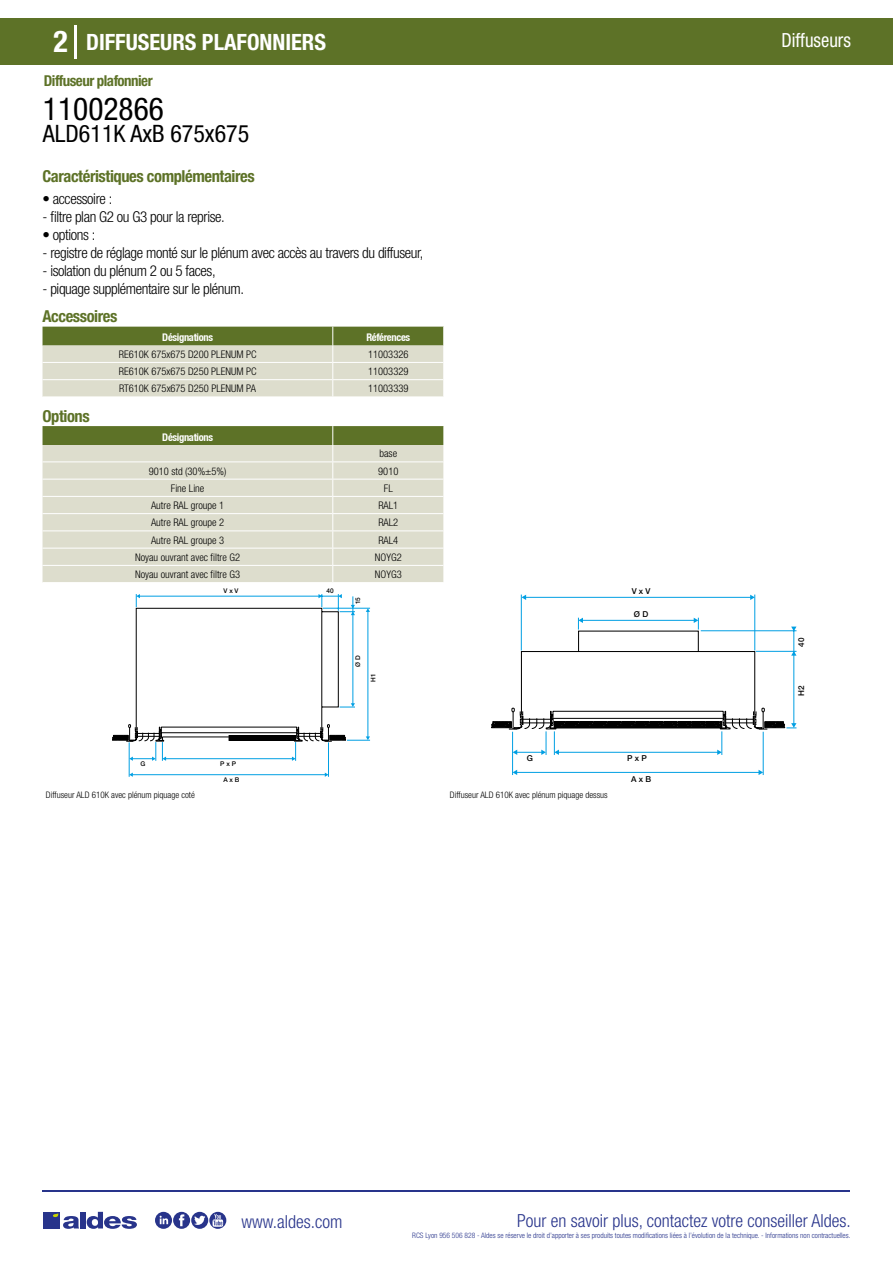
<style>
.page{position:relative;width:893px;height:1263px;background:#fff}
.page>*{position:absolute;margin:0;border:0;box-sizing:border-box;transform-origin:0 0}
.t1{font:condensed 31.5px "Helvetica Neue LT Std";color:#000}
.t2{font:700 condensed 30px "Helvetica Neue LT Std";color:#fff}
.t3{font:condensed 24px "Helvetica Neue LT Std";color:#000}
.t4{font:700 condensed 22.5px "Helvetica Neue LT Std";color:#fff}
.t5{font:condensed 19.5px "Helvetica Neue LT Std";color:#fff;scale:.95 1}
.t6{font:300 condensed 18px "Helvetica Neue";color:#28348b}
.t7{font:700 condensed 16.5px "Helvetica Neue LT Std";letter-spacing:-.025em;color:#5d7227}
.t8{font:300 condensed 15px "Helvetica Neue LT Std";letter-spacing:-.025em;color:#000}
.t9{font:700 condensed 15px "Helvetica Neue LT Std";letter-spacing:-.035em;color:#5d7227}
.t10{font:300 condensed 10.5px "Helvetica Neue";color:#000}
.t11{font:700 condensed 10.5px "Helvetica Neue";letter-spacing:-.03em;color:#fff}
.t12{font:300 condensed 9px "Helvetica Neue";color:#000}
.t13{font:500 8.1px "Helvetica Neue";color:#000}
.t14{font:300 condensed 7.5px "Helvetica Neue";color:#28348b}
.t15{font:500 6.45px "Helvetica Neue";color:#000}
</style>
<div class="page">
<div style="left:0;top:18px;width:893px;height:46px;background:#5d7227"></div>
<hr style="left:74px;top:25px;width:2px;height:33px;background:#fff">
<hr style="left:43px;top:1190px;width:807px;height:1px;background:#28348b">
<svg style="left:155px;top:1212px;width:71px;height:17px"></svg>
<div style="left:43px;top:1212px;width:17px;height:16px;background:#28348b"></div>
<div style="left:80px;top:1212px;width:6px;height:16px;background:#28348b"></div>
<svg style="left:87px;top:1212px;width:50px;height:17px"></svg>
<svg style="left:53px;top:1213px;width:26px;height:16px"></svg>
<svg style="left:43px;top:327px;width:401px;height:70px;background:#bdc2a3"></svg>
<svg style="left:43px;top:426px;width:401px;height:156px;background:#cfd1bb"></svg>
<hr style="left:129px;top:742px;width:1px;height:35px;background:#009fe3">
<hr style="left:328px;top:742px;width:1px;height:35px;background:#009fe3">
<hr style="left:132px;top:774px;width:193px;height:1px;background:#009fe3">
<svg style="left:129px;top:772px;width:4px;height:5px"></svg>
<svg style="left:112px;top:594px;width:258px;height:167px"></svg>
<hr style="left:512px;top:732px;width:1px;height:43px;background:#009fe3">
<hr style="left:763px;top:732px;width:1px;height:43px;background:#009fe3">
<hr style="left:516px;top:772px;width:243px;height:1px;background:#009fe3">
<svg style="left:758px;top:770px;width:5px;height:5px"></svg>
<svg style="left:513px;top:770px;width:4px;height:5px"></svg>
<svg style="left:491px;top:618px;width:305px;height:137px"></svg>
<hr style="left:525px;top:597px;width:226px;height:1px;background:#009fe3">
<svg style="left:750px;top:595px;width:4px;height:5px"></svg>
<svg style="left:522px;top:595px;width:4px;height:5px"></svg>
<hr style="left:521px;top:594px;width:1px;height:56px;background:#009fe3">
<hr style="left:754px;top:594px;width:1px;height:56px;background:#009fe3">
<h2 class="t2" style="left:54px;top:24px;width:16px">2</h2>
<h3 class="t4" style="left:86px;top:28px;width:242px">DIFFUSEURS PLAFONNIERS</h3>
<h3 class="t5" style="left:781px;top:29px;width:75px">Diffuseurs</h3>
<h3 class="t9" style="left:44px;top:71px;width:110px">Diffuseur plafonnier</h3>
<h1 class="t1" style="left:43px;top:91px;width:122px">11002866</h1>
<h3 class="t3" style="left:43px;top:120px;width:208px">ALD611K AxB 675x675</h3>
<h3 class="t7" style="left:43px;top:166px;width:214px">Caractéristiques complémentaires</h3>
<h3 class="t8" style="left:43px;top:190px;width:71px">• accessoire :</h3>
<h3 class="t8" style="left:43px;top:208px;width:184px">- filtre plan G2 ou G3 pour la reprise.</h3>
<h3 class="t8" style="left:43px;top:226px;width:54px">• options :</h3>
<h3 class="t8" style="left:43px;top:244px;width:382px">- registre de réglage monté sur le plénum avec accès au travers du diffuseur,</h3>
<h3 class="t8" style="left:43px;top:262px;width:175px">- isolation du plénum 2 ou 5 faces,</h3>
<h3 class="t8" style="left:43px;top:280px;width:203px">- piquage supplémentaire sur le plénum.</h3>
<h3 class="t7" style="left:43px;top:306px;width:76px">Accessoires</h3>
<h3 class="t7" style="left:43px;top:406px;width:49px">Options</h3>
<p class="t11" style="left:162px;top:331px;width:52px">Désignations</p>
<p class="t11" style="left:366px;top:331px;width:45px">Références</p>
<p class="t10" style="left:119px;top:348px;width:139px">RE610K 675x675 D200 PLENUM PC</p>
<p class="t10" style="left:368px;top:348px;width:42px">11003326</p>
<p class="t10" style="left:119px;top:365px;width:139px">RE610K 675x675 D250 PLENUM PC</p>
<p class="t10" style="left:368px;top:365px;width:42px">11003329</p>
<p class="t10" style="left:119px;top:383px;width:139px">RT610K 675x675 D250 PLENUM PA</p>
<p class="t10" style="left:368px;top:383px;width:42px">11003339</p>
<p class="t11" style="left:162px;top:430px;width:52px">Désignations</p>
<p class="t10" style="left:379px;top:448px;width:19px">base</p>
<p class="t10" style="left:149px;top:465px;width:79px">9010 std (30%±5%)</p>
<p class="t10" style="left:378px;top:465px;width:22px">9010</p>
<p class="t10" style="left:171px;top:482px;width:35px">Fine Line</p>
<p class="t10" style="left:384px;top:482px;width:10px">FL</p>
<p class="t10" style="left:151px;top:499px;width:75px">Autre RAL groupe 1</p>
<p class="t10" style="left:378px;top:499px;width:22px">RAL1</p>
<p class="t10" style="left:151px;top:517px;width:75px">Autre RAL groupe 2</p>
<p class="t10" style="left:378px;top:517px;width:22px">RAL2</p>
<p class="t10" style="left:151px;top:534px;width:75px">Autre RAL groupe 3</p>
<p class="t10" style="left:378px;top:534px;width:22px">RAL4</p>
<p class="t10" style="left:135px;top:551px;width:106px">Noyau ouvrant avec filtre G2</p>
<p class="t10" style="left:375px;top:551px;width:28px">NOYG2</p>
<p class="t10" style="left:135px;top:568px;width:106px">Noyau ouvrant avec filtre G3</p>
<p class="t10" style="left:375px;top:568px;width:28px">NOYG3</p>
<p class="t15" style="left:224px;top:587px;width:16px">V x V</p>
<p class="t15" style="left:327px;top:587px;width:9px">40</p>
<p class="t15" style="left:354px;top:604px;width:9px;rotate:-90deg">15</p>
<p class="t15" style="left:354px;top:667px;width:13px;rotate:-90deg">Ø D</p>
<p class="t15" style="left:369px;top:682px;width:10px;rotate:-90deg">H1</p>
<p class="t15" style="left:140px;top:760px;width:6px">G</p>
<p class="t15" style="left:220px;top:760px;width:17px">P x P</p>
<p class="t15" style="left:223px;top:776px;width:17px">A x B</p>
<p class="t13" style="left:632px;top:586px;width:20px">V x V</p>
<p class="t13" style="left:634px;top:609px;width:16px">Ø D</p>
<p class="t13" style="left:527px;top:754px;width:8px">G</p>
<p class="t13" style="left:627px;top:754px;width:21px">P x P</p>
<p class="t13" style="left:631px;top:774px;width:22px">A x B</p>
<p class="t12" style="left:46px;top:789px;width:150px">Diffuseur ALD 610K avec plénum piquage coté</p>
<p class="t12" style="left:450px;top:789px;width:159px">Diffuseur ALD 610K avec plénum piquage dessus</p>
<p class="t13" style="left:796px;top:647px;width:11px;rotate:-90deg">40</p>
<p class="t13" style="left:796px;top:696px;width:12px;rotate:-90deg">H2</p>
<h3 class="t6" style="left:241px;top:1211px;width:102px">www.aldes.com</h3>
<h3 class="t6" style="left:517px;top:1211px;width:335px">Pour en savoir plus, contactez votre conseiller Aldes.</h3>
<p class="t14" style="left:412px;top:1230px;width:440px">RCS Lyon 956 506 828 - Aldes se réserve le droit d’apporter à ses produits toutes modifications liées à l’évolution de la technique. - Informations non contractuelles.</p>
</div>
